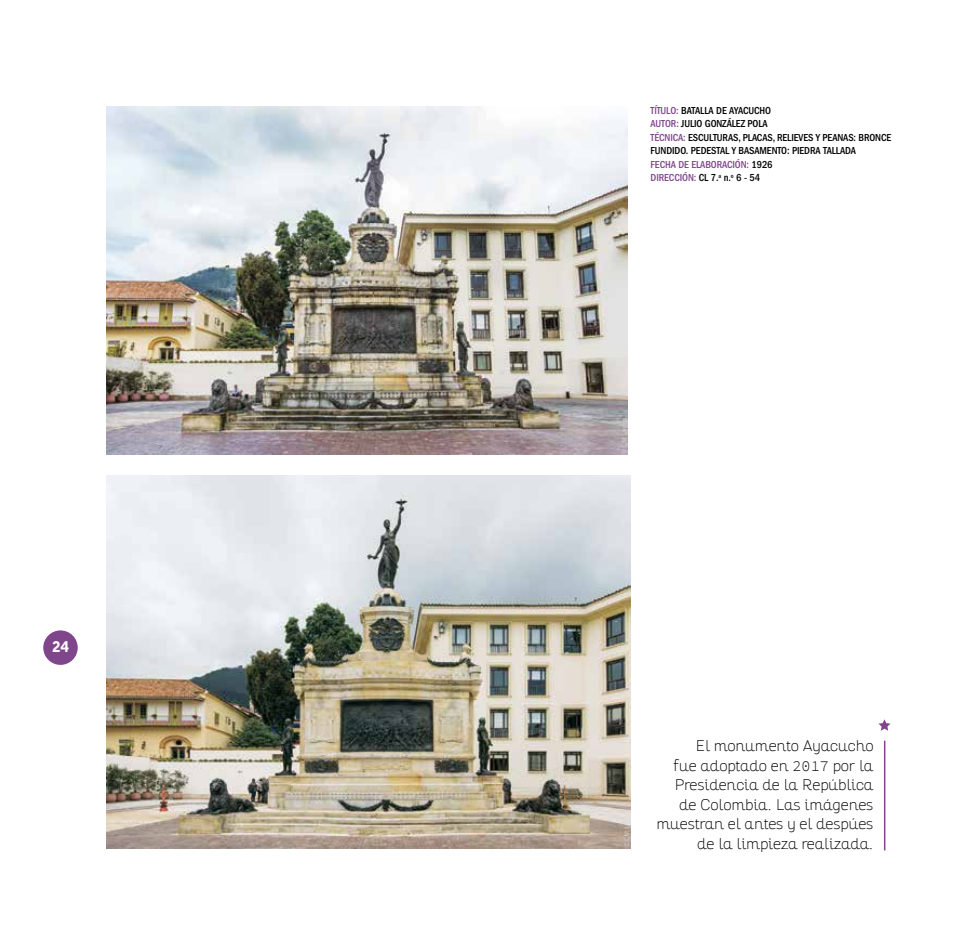
<style>
.page{position:relative;width:978px;height:936px;background:#fff}
.page>*{position:absolute;margin:0;border:0;box-sizing:border-box;transform-origin:0 0}
.t1{font:100 15px/19.5px "Altair";letter-spacing:.005em;color:#000;text-align:right}
.t2{font:700 15px "Basetica";color:#fff}
.t3{font:500 condensed 10.5px/13.5px "ITC Franklin Gothic Std";letter-spacing:-.01em;color:#000}
.s1{color:#80468c}
.s2{font-family:"Source Code Pro";font-weight:300}
</style>
<div class="page">
<div style="left:43px;top:630px;width:35px;height:34px;background:#80468c;border-radius:50%"></div>
<img style="left:106px;top:106px;width:522px;height:348px">
<img style="left:106px;top:475px;width:524px;height:373px">
<hr style="left:884px;top:740px;width:1px;height:110px;background:#80468c">
<svg style="left:878px;top:719px;width:12px;height:11px"></svg>
<h1 class="t2" style="left:52px;top:636px;width:18px">24</h1>
<p class="t3" style="left:651px;top:104px;width:242px"><span class="s1">TÍTULO:</span> BATALLA DE AYACUCHO<br><span class="s1">AUTOR:</span> JULIO GONZÁLEZ POLA<br><span class="s1">TÉCNICA:</span> ESCULTURAS, PLACAS, RELIEVES Y PEANAS: BRONCE FUNDIDO. PEDESTAL Y BASAMENTO: PIEDRA TALLADA<br><span class="s1">FECHA DE ELABORACIÓN:</span> 1926<br><span class="s1">DIRECCIÓN:</span> CL 7.<sup>a</sup> n.<sup>o</sup> 6 - 54</p>
<h1 class="t1" style="left:656px;top:736px;width:218px">El monumento Ayacucho<br>fue adoptado en <span class="s2">2017</span> por la<br>Presidencia de la República de Colombia. Las imágenes muestran el antes y el despúes de la limpieza realizada.</h1>
</div>
